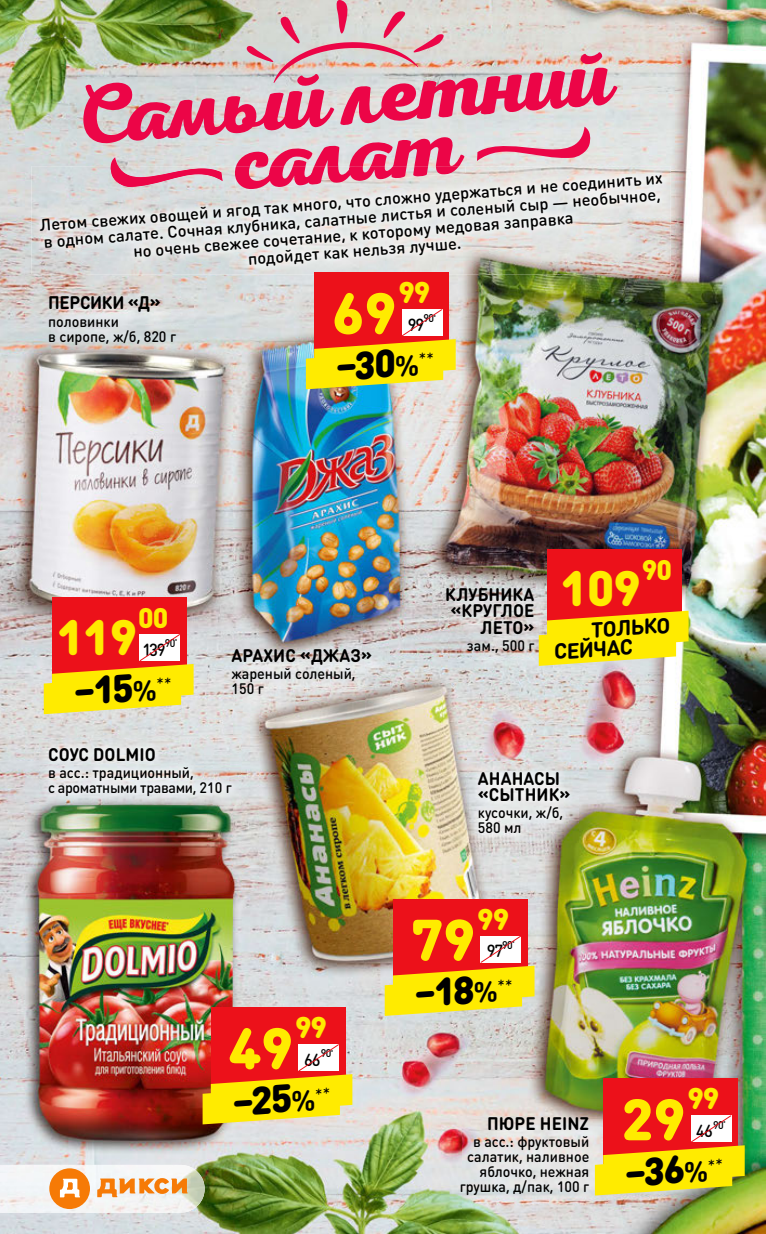
<style>
.page{position:relative;width:766px;height:1234px;background:#fff}
.page>*{position:absolute;margin:0;border:0;box-sizing:border-box;transform-origin:0 0}
.t1{font:700 84.9px "Nexa Script";color:#ec0547}
.t2{font:900 57.45px "DIN Round Pro";color:#ffeb00}
.t3{font:900 49.05px "DIN Round Pro";color:#ffeb00}
.t4{font:900 38.7px "DIN Round Pro";color:#000}
.t5{font:900 29.7px "DIN Round Pro";letter-spacing:-.03em;color:#ffeb00}
.t6{font:900 28.05px "DIN Round Pro";color:#ffeb00}
.t7{font:700 21.45px/18.8px "DIN Round Pro";color:#000}
.t8{font:700 18px/16.5px "DIN Round Pro";letter-spacing:.005em;color:#000;text-align:right;scale:.95 1}
.t9{font:700 18px "DIN Round Pro";letter-spacing:-.02em;color:#000;scale:.95 1}
.t10{font:500 17.4px "DIN Round Pro";letter-spacing:-.07em;color:#000;scale:.95 1}
.t11{font:500 16.5px/16.5px "DIN Round Pro";color:#000;text-align:center}
.t12{font:500 15px/15px "DIN Round Pro";color:#000;scale:.95 1}
.t13{font:500 11.1px "DIN Round Pro";letter-spacing:-.07em;color:#000;scale:.95 1}
.s1{font-weight:700;font-size:28.95px}
</style>
<div class="page">
<img style="left:0;top:0;width:765px;height:1233px">
<svg style="left:244px;top:0;width:204px;height:83px;background:#d8bfc0"></svg>
<svg style="left:477px;top:127px;width:114px;height:39px;background:#e3b1bf"></svg>
<svg style="left:109px;top:157px;width:113px;height:9px"></svg>
<img style="left:31px;top:166px;width:639px;height:108px">
<img style="left:110px;top:166px;width:112px;height:21px">
<img style="left:234px;top:166px;width:231px;height:24px">
<img style="left:235px;top:651px;width:154px;height:61px">
<img style="left:51px;top:299px;width:142px;height:63px">
<img style="left:449px;top:590px;width:103px;height:79px">
<img style="left:463px;top:1118px;width:144px;height:94px">
<img style="left:40px;top:738px;width:200px;height:65px">
<img style="left:469px;top:762px;width:109px;height:80px">
<div style="left:211px;top:1007px;width:134px;height:85px;background:#ec111a"></div>
<svg style="left:202px;top:1044px;width:150px;height:80px"></svg>
<div style="left:314px;top:272px;width:134px;height:86px;background:#ec111a"></div>
<svg style="left:306px;top:309px;width:149px;height:80px"></svg>
<div style="left:547px;top:549px;width:134px;height:85px;background:#ec111a"></div>
<svg style="left:538px;top:610px;width:150px;height:55px;background:#f7d41d"></svg>
<div style="left:603px;top:1078px;width:134px;height:85px;background:#ec111a"></div>
<svg style="left:594px;top:1115px;width:150px;height:80px"></svg>
<div style="left:52px;top:597px;width:134px;height:85px;background:#ec111a"></div>
<svg style="left:44px;top:634px;width:149px;height:80px"></svg>
<div style="left:393px;top:898px;width:134px;height:86px;background:#ec111a"></div>
<svg style="left:384px;top:935px;width:150px;height:80px"></svg>
<img style="left:0;top:1164px;width:157px;height:48px">
<img style="left:157px;top:1164px;width:48px;height:48px">
<svg style="left:97px;top:1177px;width:90px;height:19px"></svg>
<svg style="left:49px;top:1167px;width:41px;height:41px"></svg>
<h1 class="t1" style="left:68px;top:64px;width:543px;rotate:-4deg">Самый летний</h1>
<h1 class="t1" style="left:229px;top:110px;width:228px;rotate:-4deg">салат</h1>
<p class="t11" style="left:39px;top:214px;width:626px;rotate:-4deg">Летом свежих овощей и ягод так много, что сложно удержаться и не соединить их в одном салате. Сочная клубника, салатные листья и соленый сыр — необычное, но очень свежее сочетание, к которому медовая заправка<br>подойдет как нельзя лучше.</p>
<p class="t9" style="left:48px;top:290px;width:120px">ПЕРСИКИ «Д»</p>
<p class="t12" style="left:48px;top:313px;width:136px">половинки<br>в сиропе, ж/б, 820 г</p>
<h3 class="t5" style="left:398px;top:270px;width:34px">99</h3>
<p class="t10" style="left:408px;top:313px;width:19px">99</p>
<h2 class="t2" style="left:332px;top:269px;width:65px">69</h2>
<p class="t13" style="left:423px;top:311px;width:15px">90<sup>*</sup></p>
<h3 class="t4" style="left:332px;top:337px;width:101px;rotate:-4deg">–30<span class="s1">%</span> <sup>**</sup></h3>
<h3 class="t6" style="left:138px;top:596px;width:32px">00</h3>
<p class="t10" style="left:142px;top:637px;width:26px">139</p>
<h3 class="t3" style="left:57px;top:599px;width:81px">119</h3>
<p class="t13" style="left:165px;top:635px;width:15px">90<sup>*</sup></p>
<h3 class="t4" style="left:71px;top:662px;width:101px;rotate:-4deg">–15<span class="s1">%</span> <sup>**</sup></h3>
<p class="t8" style="left:231px;top:646px;width:149px">АРАХИС «ДЖАЗ»</p>
<p class="t12" style="left:231px;top:665px;width:132px">жареный соленый,<br>150 г</p>
<p class="t8" style="left:445px;top:585px;width:96px">КЛУБНИКА «КРУГЛОЕ<br>ЛЕТО»</p>
<p class="t12" style="left:467px;top:637px;width:73px">зам., 500 г</p>
<h3 class="t6" style="left:641px;top:548px;width:32px">90</h3>
<h3 class="t3" style="left:560px;top:551px;width:81px">109</h3>
<h3 class="t7" style="left:551px;top:622px;width:119px;text-indent:38px;rotate:-4deg">ТОЛЬКО<br>СЕЙЧАС</h3>
<p class="t8" style="left:48px;top:745px;width:115px">СОУС DOLMIO</p>
<p class="t12" style="left:48px;top:764px;width:195px">в асс.: традиционный,<br>с ароматными травами, 210 г</p>
<p class="t8" style="left:477px;top:769px;width:99px;text-align:left">АНАНАСЫ «СЫТНИК»</p>
<p class="t12" style="left:477px;top:804px;width:91px">кусочки, ж/б,<br>580 мл</p>
<h3 class="t5" style="left:295px;top:1004px;width:34px">99</h3>
<p class="t10" style="left:304px;top:1047px;width:19px">66</p>
<h2 class="t2" style="left:229px;top:1004px;width:65px">49</h2>
<p class="t13" style="left:321px;top:1045px;width:15px">90<sup>*</sup></p>
<h3 class="t4" style="left:229px;top:1072px;width:100px;rotate:-4deg">–25<span class="s1">%</span> <sup>**</sup></h3>
<h3 class="t5" style="left:477px;top:896px;width:34px">99</h3>
<p class="t10" style="left:486px;top:939px;width:19px">97</p>
<h2 class="t2" style="left:411px;top:896px;width:65px">79</h2>
<p class="t13" style="left:502px;top:937px;width:15px">90<sup>*</sup></p>
<h3 class="t4" style="left:411px;top:963px;width:101px;rotate:-4deg">–18<span class="s1">%</span> <sup>**</sup></h3>
<p class="t8" style="left:487px;top:1114px;width:109px">ПЮРЕ HEINZ</p>
<p class="t12" style="left:459px;top:1133px;width:138px;text-align:right">в асс.: фруктовый салатик, наливное яблочко, нежная грушка, д/пак, 100 г</p>
<h3 class="t5" style="left:687px;top:1075px;width:34px">99</h3>
<p class="t10" style="left:696px;top:1118px;width:19px">46</p>
<h2 class="t2" style="left:621px;top:1075px;width:65px">29</h2>
<p class="t13" style="left:713px;top:1116px;width:15px">90<sup>*</sup></p>
<h3 class="t4" style="left:621px;top:1143px;width:101px;rotate:-4deg">–36<span class="s1">%</span> <sup>**</sup></h3>
</div>
